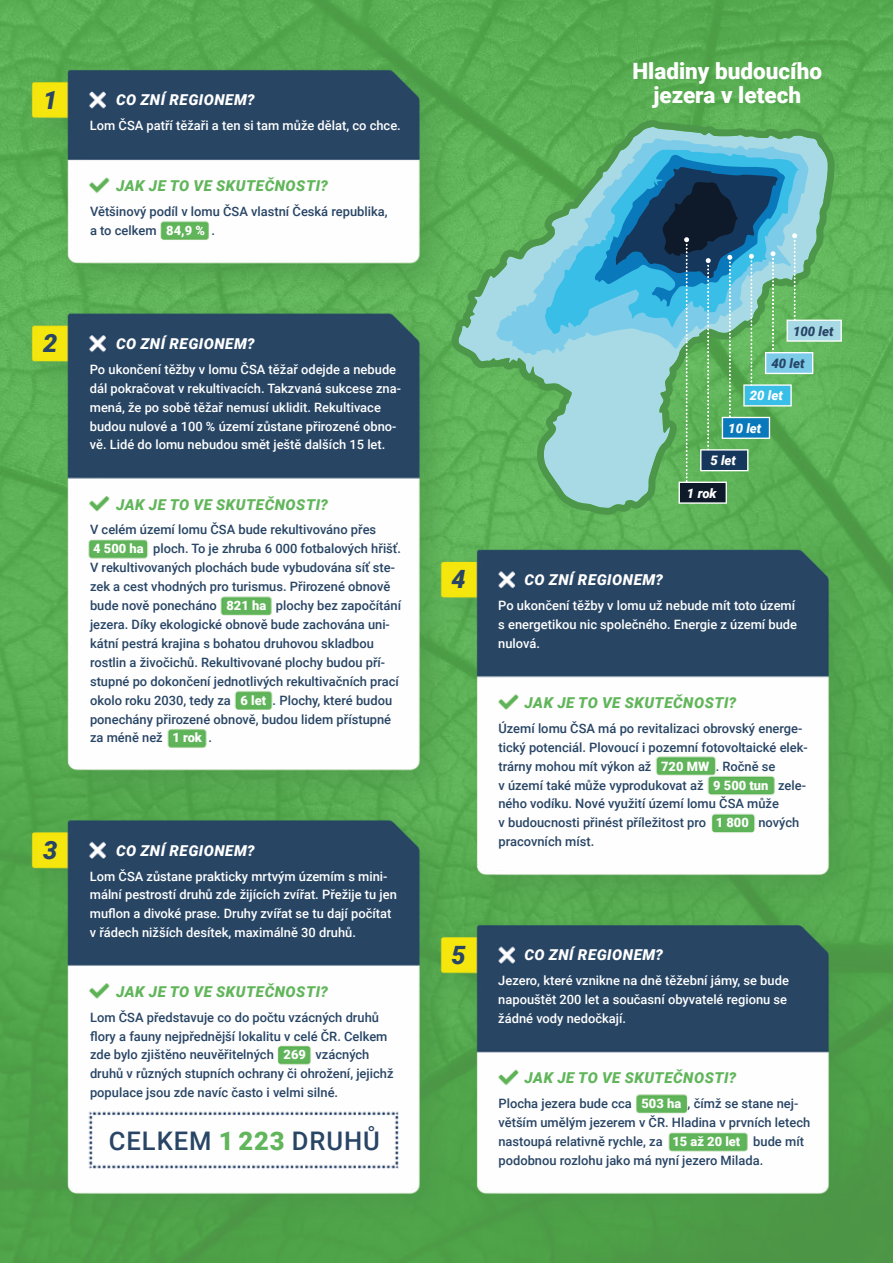
<style>
.page{position:relative;width:893px;height:1263px;background:#fff}
.page>*{position:absolute;margin:0;border:0;box-sizing:border-box;transform-origin:0 0}
.t1{font:500 25.65px "Roboto";letter-spacing:.035em;color:#284565}
.t2{font:italic 900 25.2px "Roboto";color:#284565}
.t3{font:900 22.5px/23.9px "Roboto";color:#fff;text-align:center}
.t4{font:italic 900 15px "Roboto";letter-spacing:.035em;color:#61b55a}
.t5{font:italic 900 15px "Roboto";letter-spacing:.035em;color:#fff}
.t6{font:italic 900 13.05px "Roboto";color:#fff}
.t7{font:italic 900 13.05px "Roboto";color:#284565}
.t8{font:500 12.9px/18.9px "Roboto";color:#284565}
.t9{font:500 12.9px/18.9px "Roboto";color:#fff}
.s1{font-weight:900;color:#fff}
.s2{font-weight:900;color:#61b55a}
</style>
<div class="page">
<img style="left:0;top:0;width:893px;height:1263px">
<img style="left:15px;top:52px;width:855px;height:1184px">
<svg style="left:451px;top:120px;width:384px;height:395px;background:#6cb874"></svg>
<svg style="left:496px;top:138px;width:313px;height:217px;background:#7cc3a4"></svg>
<svg style="left:545px;top:149px;width:255px;height:185px;background:#66bfb7"></svg>
<svg style="left:593px;top:154px;width:249px;height:350px;background:#5fa899"></svg>
<h2 class="t2" style="left:43px;top:82px;width:16px">1</h2>
<p class="t5" style="left:116px;top:90px;width:140px">CO ZNÍ REGIONEM?</p>
<p class="t9" style="left:90px;top:116px;width:313px">Lom ČSA patří těžaři a ten si tam může dělat, co chce.</p>
<p class="t4" style="left:116px;top:175px;width:213px">JAK JE TO VE SKUTEČNOSTI?</p>
<p class="t8" style="left:90px;top:202px;width:299px">Většinový podíl v lomu ČSA vlastní Česká republika, a to celkem <span class="s1">84,9 %</span> .</p>
<h2 class="t2" style="left:43px;top:326px;width:16px">2</h2>
<p class="t5" style="left:116px;top:333px;width:140px">CO ZNÍ REGIONEM?</p>
<p class="t9" style="left:90px;top:359px;width:313px">Po ukončení těžby v lomu ČSA těžař odejde a nebude dál pokračovat v rekultivacích. Takzvaná sukcese zna&shy;mená, že po sobě těžař nemusí uklidit. Rekultivace budou nulové a 100 % území zůstane přirozené obno&shy;vě. Lidé do lomu nebudou smět ještě dalších 15 let.</p>
<p class="t4" style="left:116px;top:494px;width:213px">JAK JE TO VE SKUTEČNOSTI?</p>
<p class="t8" style="left:90px;top:520px;width:313px">V celém území lomu ČSA bude rekultivováno přes<br><span class="s1">4 500 ha</span> ploch. To je zhruba 6 000 fotbalových hřišť.<br>V rekultivovaných plochách bude vybudována síť ste&shy;zek a cest vhodných pro turismus. Přirozené obnově bude nově ponecháno <span class="s1">821 ha</span> plochy bez započítání jezera. Díky ekologické obnově bude zachována uni&shy;kátní pestrá krajina s bohatou druhovou skladbou rostlin a živočichů. Rekultivované plochy budou pří&shy;stupné po dokončení jednotlivých rekultivačních prací okolo roku 2030, tedy za <span class="s1">6 let</span> . Plochy, které budou ponechány přirozené obnově, budou lidem přístupné za méně než <span class="s1">1 rok</span> .</p>
<h2 class="t2" style="left:43px;top:832px;width:16px">3</h2>
<p class="t5" style="left:116px;top:840px;width:140px">CO ZNÍ REGIONEM?</p>
<p class="t9" style="left:90px;top:866px;width:309px">Lom ČSA zůstane prakticky mrtvým územím s mini&shy;mální pestrostí druhů zde žijících zvířat. Přežije tu jen muflon a divoké prase. Druhy zvířat se tu dají počítat v řádech nižších desítek, maximálně 30 druhů.</p>
<p class="t4" style="left:116px;top:981px;width:213px">JAK JE TO VE SKUTEČNOSTI?</p>
<p class="t8" style="left:90px;top:1007px;width:305px">Lom ČSA představuje co do počtu vzácných druhů flory a fauny nejpřednější lokalitu v celé ČR. Celkem zde bylo zjištěno neuvěřitelných <span class="s1">269</span> vzácných druhů v různých stupních ochrany či ohrožení, jejichž populace jsou zde navíc často i velmi silné.</p>
<h1 class="t1" style="left:109px;top:1123px;width:272px">CELKEM <span class="s2">1 223</span> DRUHŮ</h1>
<h3 class="t3" style="left:632px;top:59px;width:191px">Hladiny budoucího jezera v letech</h3>
<p class="t7" style="left:793px;top:322px;width:42px">100 let</p>
<p class="t7" style="left:771px;top:354px;width:35px">40 let</p>
<p class="t6" style="left:750px;top:386px;width:35px">20 let</p>
<p class="t6" style="left:728px;top:419px;width:35px">10 let</p>
<p class="t6" style="left:710px;top:451px;width:27px">5 let</p>
<p class="t6" style="left:687px;top:484px;width:31px">1 rok</p>
<h2 class="t2" style="left:452px;top:562px;width:16px">4</h2>
<p class="t5" style="left:524px;top:569px;width:140px">CO ZNÍ REGIONEM?</p>
<p class="t9" style="left:498px;top:595px;width:300px">Po ukončení těžby v lomu už nebude mít toto území s energetikou nic společného. Energie z území bude nulová.</p>
<p class="t4" style="left:525px;top:692px;width:213px">JAK JE TO VE SKUTEČNOSTI?</p>
<p class="t8" style="left:498px;top:718px;width:311px">Území lomu ČSA má po revitalizaci obrovský energe&shy;tický potenciál. Plovoucí i pozemní fotovoltaické elek&shy;trárny mohou mít výkon až <span class="s1">720 MW</span> . Ročně se<br>v území také může vyprodukovat až <span class="s1">9 500 tun</span> zele&shy;ného vodíku. Nové využití území lomu ČSA může<br>v budoucnosti přinést příležitost pro <span class="s1">1 800</span> nových pracovních míst.</p>
<h2 class="t2" style="left:452px;top:937px;width:16px">5</h2>
<p class="t5" style="left:524px;top:945px;width:140px">CO ZNÍ REGIONEM?</p>
<p class="t9" style="left:498px;top:971px;width:292px">Jezero, které vznikne na dně těžební jámy, se bude napouštět 200 let a současní obyvatelé regionu se žádné vody nedočkají.</p>
<p class="t4" style="left:525px;top:1067px;width:213px">JAK JE TO VE SKUTEČNOSTI?</p>
<p class="t8" style="left:498px;top:1094px;width:313px">Plocha jezera bude cca <span class="s1">503 ha</span> , čímž se stane nej&shy;větším umělým jezerem v ČR. Hladina v prvních letech nastoupá relativně rychle, za <span class="s1">15 až 20 let</span> bude mít podobnou rozlohu jako má nyní jezero Milada.</p>
</div>
